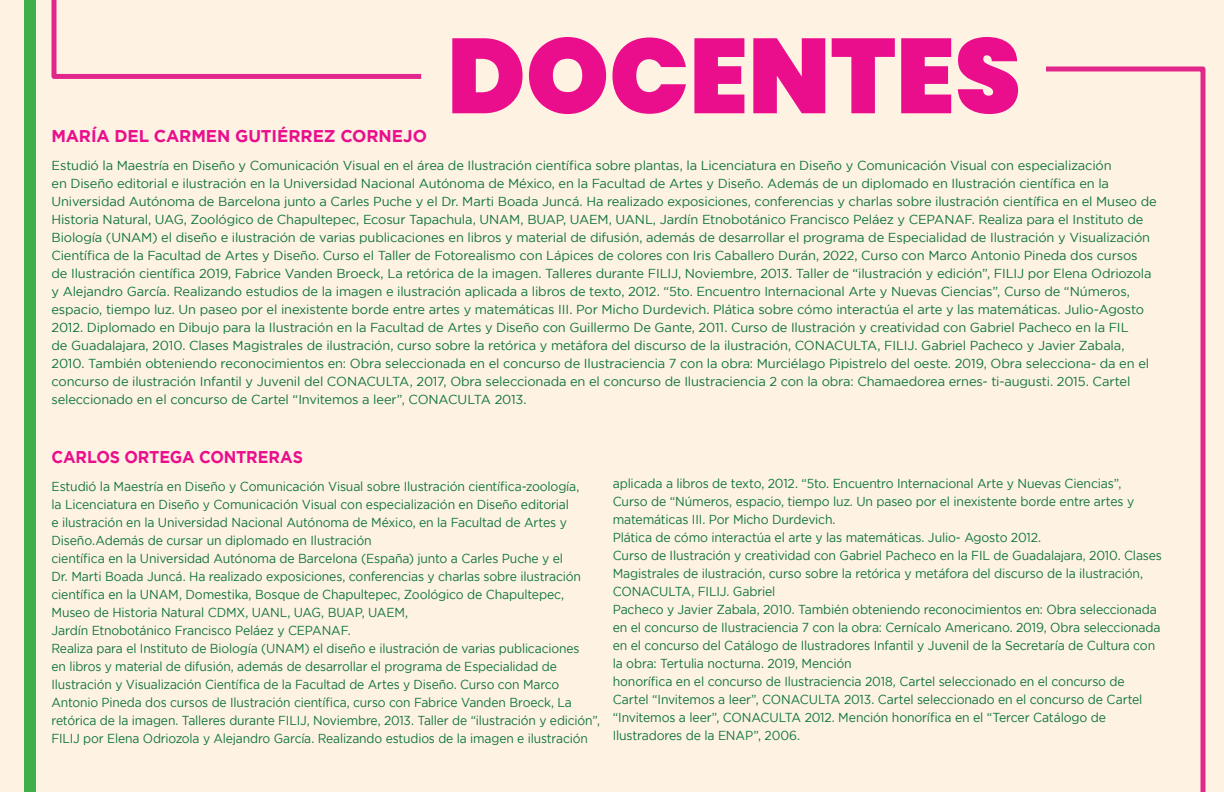
<style>
.page{position:relative;width:1224px;height:792px;background:#fef2e2}
.page>*{position:absolute;margin:0;border:0;box-sizing:border-box;transform-origin:0 0}
.t1{font:900 106px "Poppins";color:#ea0e8d}
.t2{font:700 17px "Gotham";letter-spacing:-.005em;color:#ea0e8d}
.t3{font:700 17px "Gotham";letter-spacing:-.005em;color:#ea0e8d;scale:.94 1}
.t4{font:13px/18px "Gotham";letter-spacing:-.01em;color:#0e743a;scale:.94 1}
.t5{font:13px/18px "Gotham";letter-spacing:-.01em;color:#0e743a}
</style>
<div class="page">
<div style="left:24px;top:0;width:12px;height:792px;background:#40ae49"></div>
<svg style="left:1046px;top:66px;width:160px;height:726px"></svg>
<svg style="left:51px;top:0;width:371px;height:79px"></svg>
<h1 class="t1" style="left:447px;top:15px;width:576px">DOCENTES</h1>
<h2 class="t2" style="left:52px;top:127px;width:377px">MARÍA DEL CARMEN GUTIÉRREZ CORNEJO</h2>
<p class="t5" style="left:52px;top:157px;width:1107px">Estudió la Maestría en Diseño y Comunicación Visual en el área de Ilustración científica sobre plantas, la Licenciatura en Diseño y Comunicación Visual con especialización<br>en Diseño editorial e ilustración en la Universidad Nacional Autónoma de México, en la Facultad de Artes y Diseño. Además de un diplomado en Ilustración científica en la Universidad Autónoma de Barcelona junto a Carles Puche y el Dr. Marti Boada Juncá. Ha realizado exposiciones, conferencias y charlas sobre ilustración científica en el Museo de Historia Natural, UAG, Zoológico de Chapultepec, Ecosur Tapachula, UNAM, BUAP, UAEM, UANL, Jardín Etnobotánico Francisco Peláez y CEPANAF. Realiza para el Instituto de Biología (UNAM) el diseño e ilustración de varias publicaciones en libros y material de difusión, además de desarrollar el programa de Especialidad de Ilustración y Visualización Científica de la Facultad de Artes y Diseño. Curso el Taller de Fotorealismo con Lápices de colores con Iris Caballero Durán, 2022, Curso con Marco Antonio Pineda dos cursos de Ilustración científica 2019, Fabrice Vanden Broeck, La retórica de la imagen. Talleres durante FILIJ, Noviembre, 2013. Taller de “ilustración y edición”, FILIJ por Elena Odriozola y Alejandro García. Realizando estudios de la imagen e ilustración aplicada a libros de texto, 2012. “5to. Encuentro Internacional Arte y Nuevas Ciencias”, Curso de “Números, espacio, tiempo luz. Un paseo por el inexistente borde entre artes y matemáticas III. Por Micho Durdevich. Plática sobre cómo interactúa el arte y las matemáticas. Julio-Agosto 2012. Diplomado en Dibujo para la Ilustración en la Facultad de Artes y Diseño con Guillermo De Gante, 2011. Curso de Ilustración y creatividad con Gabriel Pacheco en la FIL<br>de Guadalajara, 2010. Clases Magistrales de ilustración, curso sobre la retórica y metáfora del discurso de la ilustración, CONACULTA, FILIJ. Gabriel Pacheco y Javier Zabala, 2010. También obteniendo reconocimientos en: Obra seleccionada en el concurso de Ilustraciencia 7 con la obra: Murciélago Pipistrelo del oeste. 2019, Obra selecciona- da en el concurso de ilustración Infantil y Juvenil del CONACULTA, 2017, Obra seleccionada en el concurso de Ilustraciencia 2 con la obra: Chamaedorea ernes- ti-augusti. 2015. Cartel seleccionado en el concurso de Cartel “Invitemos a leer”, CONACULTA 2013.</p>
<h2 class="t3" style="left:52px;top:448px;width:269px">CARLOS ORTEGA CONTRERAS</h2>
<p class="t4" style="left:52px;top:478px;width:585px">Estudió la Maestría en Diseño y Comunicación Visual sobre Ilustración científica-zoología,<br>la Licenciatura en Diseño y Comunicación Visual con especialización en Diseño editorial<br>e ilustración en la Universidad Nacional Autónoma de México, en la Facultad de Artes y Diseño.Además de cursar un diplomado en Ilustración<br>científica en la Universidad Autónoma de Barcelona (España) junto a Carles Puche y el<br>Dr. Marti Boada Juncá. Ha realizado exposiciones, conferencias y charlas sobre ilustración científica en la UNAM, Domestika, Bosque de Chapultepec, Zoológico de Chapultepec, Museo de Historia Natural CDMX, UANL, UAG, BUAP, UAEM,<br>Jardín Etnobotánico Francisco Peláez y CEPANAF.<br>Realiza para el Instituto de Biología (UNAM) el diseño e ilustración de varias publicaciones<br>en libros y material de difusión, además de desarrollar el programa de Especialidad de Ilustración y Visualización Científica de la Facultad de Artes y Diseño. Curso con Marco Antonio Pineda dos cursos de Ilustración científica, curso con Fabrice Vanden Broeck, La retórica de la imagen. Talleres durante FILIJ, Noviembre, 2013. Taller de “ilustración y edición”, FILIJ por Elena Odriozola y Alejandro García. Realizando estudios de la imagen e ilustración</p>
<p class="t4" style="left:613px;top:475px;width:586px">aplicada a libros de texto, 2012. “5to. Encuentro Internacional Arte y Nuevas Ciencias”,<br>Curso de “Números, espacio, tiempo luz. Un paseo por el inexistente borde entre artes y matemáticas III. Por Micho Durdevich.<br>Plática de cómo interactúa el arte y las matemáticas. Julio- Agosto 2012.<br>Curso de Ilustración y creatividad con Gabriel Pacheco en la FIL de Guadalajara, 2010. Clases Magistrales de ilustración, curso sobre la retórica y metáfora del discurso de la ilustración, CONACULTA, FILIJ. Gabriel<br>Pacheco y Javier Zabala, 2010. También obteniendo reconocimientos en: Obra seleccionada en el concurso de Ilustraciencia 7 con la obra: Cernícalo Americano. 2019, Obra seleccionada en el concurso del Catálogo de Ilustradores Infantil y Juvenil de la Secretaría de Cultura con la obra: Tertulia nocturna. 2019, Mención<br>honorífica en el concurso de Ilustraciencia 2018, Cartel seleccionado en el concurso de Cartel “Invitemos a leer”, CONACULTA 2013. Cartel seleccionado en el concurso de Cartel “Invitemos a leer”, CONACULTA 2012. Mención honorífica en el “Tercer Catálogo de Ilustradores de la ENAP”, 2006.</p>
</div>
